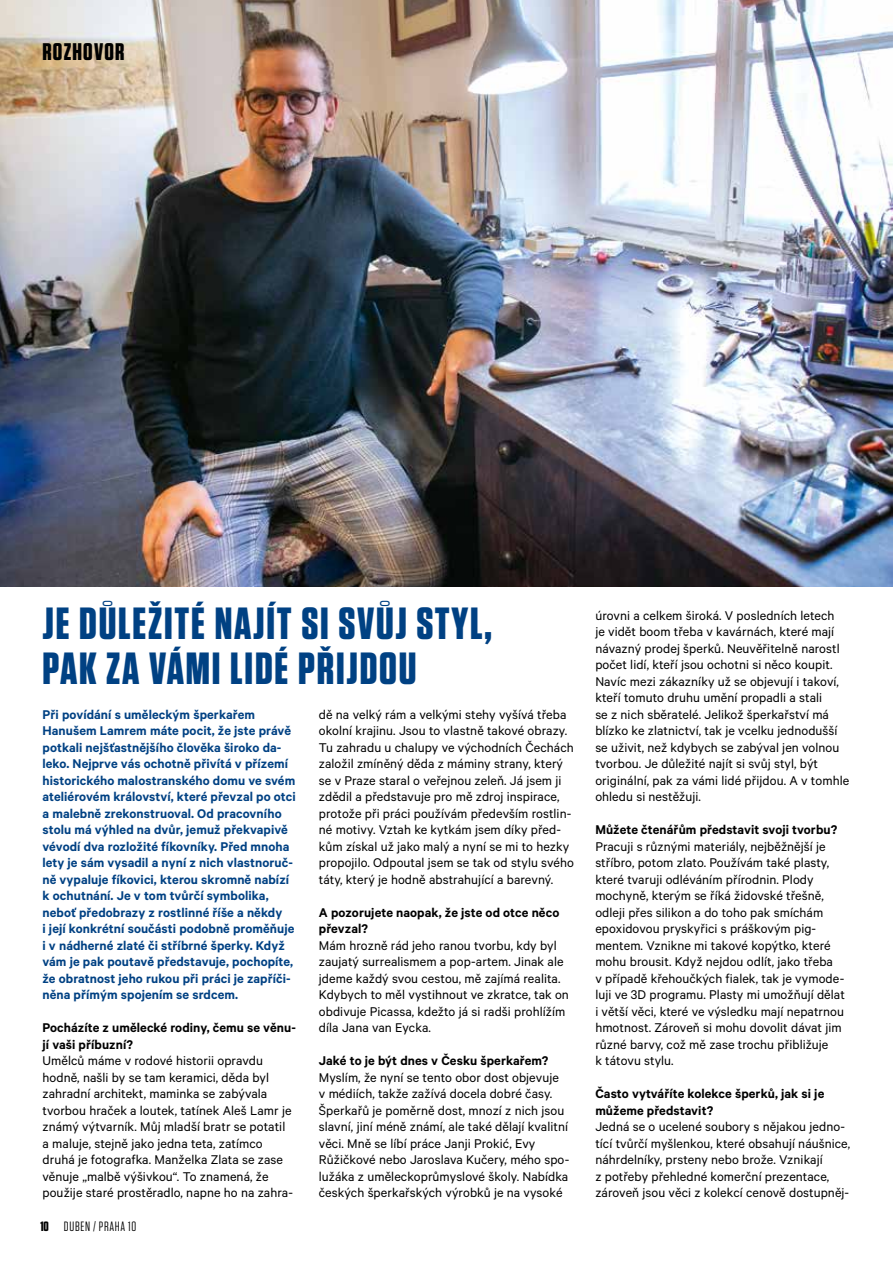
<style>
.page{position:relative;width:893px;height:1263px;background:#fff}
.page>*{position:absolute;margin:0;border:0;box-sizing:border-box;transform-origin:0 0}
.t1{font:700 45px/45px "Tungsten";letter-spacing:.04em;color:#004183}
.t2{font:700 24px "Tungsten";letter-spacing:.05em;color:#000}
.t3{font:14.25px/16.5px "Calibre";letter-spacing:.005em;color:#000}
.t4{font:600 14.25px/16.5px "Calibre";letter-spacing:.005em;color:#004183}
.t5{font:600 14.25px/16.5px "Calibre";letter-spacing:.005em;color:#000}
.t6{font:13.5px "Tungsten";letter-spacing:.05em;color:#000}
.s1{font-weight:700}
</style>
<div class="page">
<img style="left:0;top:0;width:893px;height:586px">
<h2 class="t2" style="left:43px;top:38px;width:83px">ROZHOVOR</h2>
<h1 class="t1" style="left:43px;top:602px;width:451px">JE DŮLEŽITÉ NAJÍT SI SVŮJ STYL,<br>PAK ZA VÁMI LIDÉ PŘIJDOU</h1>
<p class="t3" style="left:319px;top:705px;width:257px">dě na velký rám a velkými stehy vyšívá třeba okolní krajinu. Jsou to vlastně takové obrazy.<br>Tu zahradu u chalupy ve východních Čechách založil zmíněný děda z máminy strany, který se v Praze staral o veřejnou zeleň. Já jsem ji zdědil a představuje pro mě zdroj inspirace, protože při práci používám především rostlin&shy;né motivy. Vztah ke kytkám jsem díky před&shy;kům získal už jako malý a nyní se mi to hezky propojilo. Odpoutal jsem se tak od stylu svého táty, který je hodně abstrahující a barevný.</p>
<p class="t5" style="left:319px;top:903px;width:242px">A pozorujete naopak, že jste od otce něco převzal?</p>
<p class="t3" style="left:319px;top:936px;width:251px">Mám hrozně rád jeho ranou tvorbu, kdy byl zaujatý surrealismem a pop-artem. Jinak ale jdeme každý svou cestou, mě zajímá realita.<br>Kdybych to měl vystihnout ve zkratce, tak on obdivuje Picassa, kdežto já si radši prohlížím díla Jana van Eycka.</p>
<p class="t5" style="left:319px;top:1052px;width:231px">Jaké to je být dnes v Česku šperkařem?</p>
<p class="t3" style="left:319px;top:1068px;width:252px">Myslím, že nyní se tento obor dost objevuje<br>v médiích, takže zažívá docela dobré časy.<br>Šperkařů je poměrně dost, mnozí z nich jsou slavní, jiní méně známí, ale také dělají kvalitní věci. Mně se líbí práce Janji Prokić, Evy Růžičkové nebo Jaroslava Kučery, mého spo&shy;lužáka z uměleckoprůmyslové školy. Nabídka českých šperkařských výrobků je na vysoké</p>
<p class="t4" style="left:43px;top:705px;width:255px">Při povídání s uměleckým šperkařem Hanušem Lamrem máte pocit, že jste právě potkali nejšťastnějšího člověka široko da&shy;leko. Nejprve vás ochotně přivítá v přízemí historického malostranského domu ve svém ateliérovém království, které převzal po otci a malebně zrekonstruoval. Od pracovního stolu má výhled na dvůr, jemuž překvapivě vévodí dva rozložité fíkovníky. Před mnoha lety je sám vysadil a nyní z nich vlastnoruč&shy;ně vypaluje fíkovici, kterou skromně nabízí k ochutnání. Je v tom tvůrčí symbolika, neboť předobrazy z rostlinné říše a někdy<br>i její konkrétní součásti podobně proměňuje i v nádherné zlaté či stříbrné šperky. Když vám je pak poutavě představuje, pochopíte, že obratnost jeho rukou při práci je zapříči&shy;něna přímým spojením se srdcem.</p>
<p class="t5" style="left:43px;top:1019px;width:255px">Pocházíte z umělecké rodiny, čemu se věnu&shy;jí vaši příbuzní?</p>
<p class="t3" style="left:43px;top:1052px;width:252px">Umělců máme v rodové historii opravdu hodně, našli by se tam keramici, děda byl zahradní architekt, maminka se zabývala tvorbou hraček a loutek, tatínek Aleš Lamr je známý výtvarník. Můj mladší bratr se potatil a maluje, stejně jako jedna teta, zatímco druhá je fotografka. Manželka Zlata se zase věnuje „malbě výšivkou“. To znamená, že použije staré prostěradlo, napne ho na zahra-</p>
<p class="t6" style="left:40px;top:1219px;width:97px"><span class="s1">10</span> DUBEN / PRAHA 10</p>
<p class="t3" style="left:595px;top:606px;width:255px">úrovni a celkem široká. V posledních letech<br>je vidět boom třeba v kavárnách, které mají návazný prodej šperků. Neuvěřitelně narostl počet lidí, kteří jsou ochotni si něco koupit.<br>Navíc mezi zákazníky už se objevují i takoví, kteří tomuto druhu umění propadli a stali<br>se z nich sběratelé. Jelikož šperkařství má blízko ke zlatnictví, tak je vcelku jednodušší se uživit, než kdybych se zabýval jen volnou tvorbou. Je důležité najít si svůj styl, být originální, pak za vámi lidé přijdou. A v tomhle ohledu si nestěžuji.</p>
<p class="t5" style="left:595px;top:821px;width:243px">Můžete čtenářům představit svoji tvorbu?</p>
<p class="t3" style="left:595px;top:837px;width:251px">Pracuji s různými materiály, nejběžnější je stříbro, potom zlato. Používám také plasty, které tvaruji odléváním přírodnin. Plody mochyně, kterým se říká židovské třešně, odleji přes silikon a do toho pak smíchám epoxidovou pryskyřici s práškovým pig&shy;mentem. Vznikne mi takové kopýtko, které mohu brousit. Když nejdou odlít, jako třeba<br>v případě křehoučkých fialek, tak je vymode&shy;luji ve 3D programu. Plasty mi umožňují dělat i větší věci, které ve výsledku mají nepatrnou hmotnost. Zároveň si mohu dovolit dávat jim různé barvy, což mě zase trochu přibližuje<br>k tátovu stylu.</p>
<p class="t5" style="left:595px;top:1085px;width:230px">Často vytváříte kolekce šperků, jak si je můžeme představit?</p>
<p class="t3" style="left:595px;top:1118px;width:256px">Jedná se o ucelené soubory s nějakou jedno&shy;tící tvůrčí myšlenkou, které obsahují náušnice, náhrdelníky, prsteny nebo brože. Vznikají<br>z potřeby přehledné komerční prezentace, zároveň jsou věci z kolekcí cenově dostupněj-</p>
</div>
